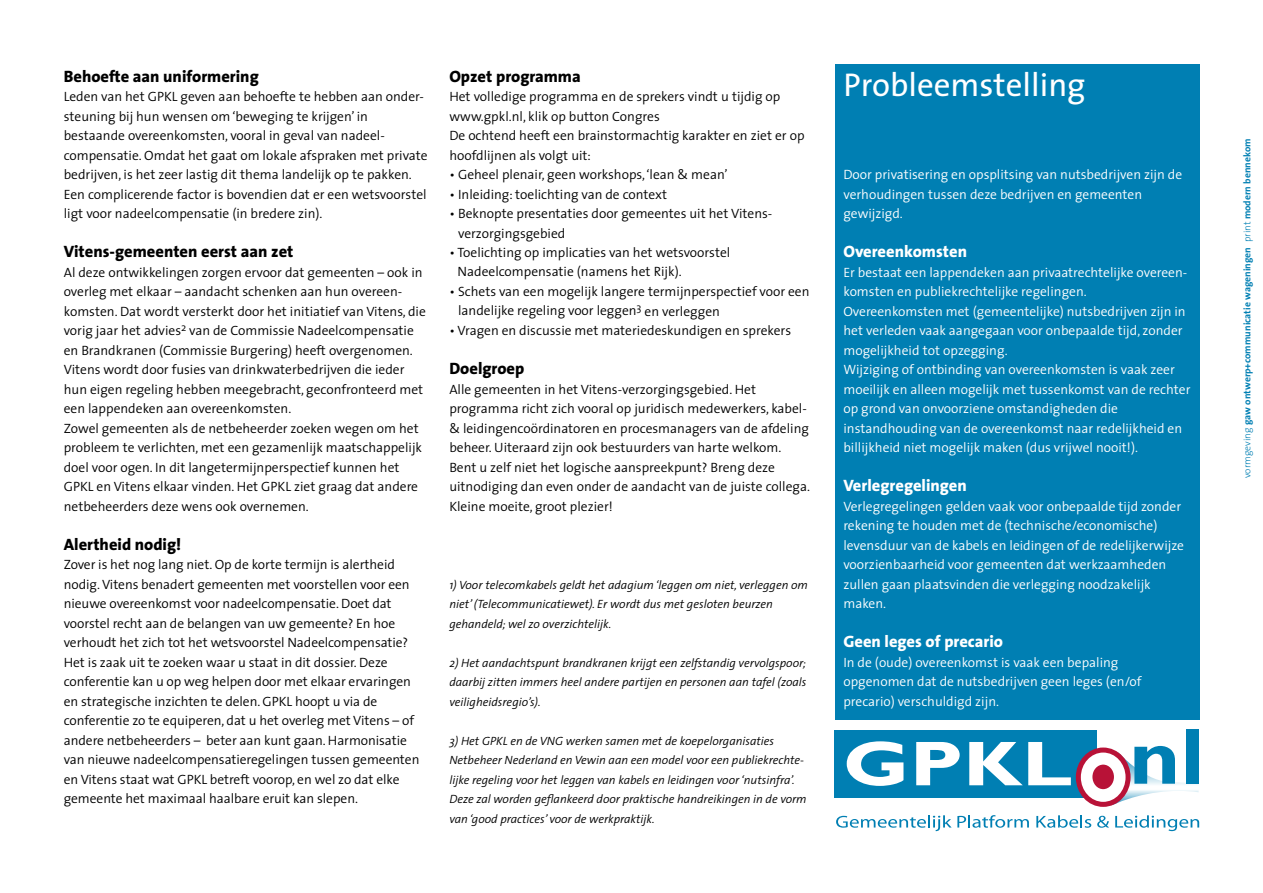
<style>
.page{position:relative;width:1263px;height:893px;background:#fff}
.page>*{position:absolute;margin:0;border:0;box-sizing:border-box;transform-origin:0 0}
.t1{font:33px "The Sans";color:#fff}
.t2{font:800 16.5px "The Sans";color:#000}
.t3{font:800 16.5px "The Sans";color:#fff}
.t4{font:300 13.5px/19.5px "The Sans";color:#000}
.t5{font:300 13.5px/19.5px "The Sans";color:#fff}
.t6{font:italic 300 12px/19.5px "The Sans";color:#000}
.t7{font:700 9.75px "The Sans";color:#007fb3}
.s1{font-weight:300}
</style>
<div class="page">
<div style="left:835px;top:730px;width:262px;height:68px;background:#007fb3"></div>
<svg style="left:847px;top:741px;width:56px;height:45px"></svg>
<svg style="left:916px;top:742px;width:44px;height:43px"></svg>
<svg style="left:969px;top:742px;width:102px;height:43px"></svg>
<svg style="left:1078px;top:750px;width:50px;height:54px"></svg>
<div style="left:1076px;top:747px;width:54px;height:60px;border:5px solid #b81237;border-radius:50%"></div>
<div style="left:1090px;top:762px;width:26px;height:30px;background:#b81237;border-radius:50%"></div>
<div style="left:1087px;top:760px;width:32px;height:34px;border:5px solid #fff;border-radius:50%"></div>
<svg style="left:1112px;top:746px;width:87px;height:59px"></svg>
<div style="left:1186px;top:729px;width:12px;height:55px;background:#007fb3"></div>
<svg style="left:836px;top:815px;width:193px;height:16px"></svg>
<svg style="left:1036px;top:815px;width:55px;height:13px"></svg>
<svg style="left:1097px;top:816px;width:12px;height:12px"></svg>
<svg style="left:1115px;top:815px;width:84px;height:16px"></svg>
<div style="left:835px;top:64px;width:364px;height:656px;background:#007fb3"></div>
<p class="t2" style="left:64px;top:62px;width:197px">Behoefte aan uniformering</p>
<p class="t4" style="left:64px;top:86px;width:365px">Leden van het GPKL geven aan behoefte te hebben aan onder&shy;steuning bij hun wensen om ‘beweging te krijgen’ in bestaande overeenkomsten, vooral in geval van nadeel&shy;compensatie. Omdat het gaat om lokale afspraken met private bedrijven, is het zeer lastig dit thema landelijk op te pakken.<br>Een complicerende factor is bovendien dat er een wetsvoorstel ligt voor nadeelcompensatie (in bredere zin).</p>
<p class="t2" style="left:64px;top:238px;width:231px">Vitens-gemeenten eerst aan zet</p>
<p class="t4" style="left:64px;top:262px;width:364px">Al deze ontwikkelingen zorgen ervoor dat gemeenten – ook in overleg met elkaar – aandacht schenken aan hun overeen&shy;komsten. Dat wordt versterkt door het initiatief van Vitens, die vorig jaar het advies<sup>2</sup> van de Commissie Nadeelcompensatie en Brandkranen (Commissie Burgering) heeft overgenomen.<br>Vitens wordt door fusies van drinkwaterbedrijven die ieder hun eigen regeling hebben meegebracht, geconfronteerd met een lappendeken aan overeenkomsten.<br>Zowel gemeenten als de netbeheerder zoeken wegen om het probleem te verlichten, met een gezamenlijk maatschappelijk doel voor ogen. In dit langetermijnperspectief kunnen het GPKL en Vitens elkaar vinden. Het GPKL ziet graag dat andere netbeheerders deze wens ook overnemen.</p>
<p class="t2" style="left:64px;top:530px;width:119px">Alertheid nodig!</p>
<p class="t4" style="left:64px;top:554px;width:357px">Zover is het nog lang niet. Op de korte termijn is alertheid nodig. Vitens benadert gemeenten met voorstellen voor een nieuwe overeenkomst voor nadeelcompensatie. Doet dat voorstel recht aan de belangen van uw gemeente? En hoe verhoudt het zich tot het wetsvoorstel Nadeelcompensatie?<br>Het is zaak uit te zoeken waar u staat in dit dossier. Deze conferentie kan u op weg helpen door met elkaar ervaringen en strategische inzichten te delen. GPKL hoopt u via de conferentie zo te equiperen, dat u het overleg met Vitens – of andere netbeheerders – beter aan kunt gaan. Harmonisatie van nieuwe nadeelcompensatieregelingen tussen gemeenten en Vitens staat wat GPKL betreft voorop, en wel zo dat elke gemeente het maximaal haalbare eruit kan slepen.</p>
<p class="t2" style="left:449px;top:62px;width:133px">Opzet programma</p>
<p class="t4" style="left:449px;top:86px;width:357px">Het volledige programma en de sprekers vindt u tijdig op www.gpkl.nl, klik op button Congres<br>De ochtend heeft een brainstormachtig karakter en ziet er op hoofdlijnen als volgt uit:</p>
<p class="t4" style="left:449px;top:164px;width:280px">• Geheel plenair, geen workshops, ‘lean &amp; mean’</p>
<p class="t4" style="left:449px;top:184px;width:219px">• Inleiding: toelichting van de context</p>
<p class="t4" style="left:458px;top:203px;width:314px;text-indent:-9px">• Beknopte presentaties door gemeentes uit het Vitens&shy;verzorgingsgebied</p>
<p class="t4" style="left:458px;top:242px;width:274px;text-indent:-8px">• Toelichting op implicaties van het wetsvoorstel<br>Nadeelcompensatie (namens het Rijk).</p>
<p class="t4" style="left:458px;top:281px;width:353px;text-indent:-9px">• Schets van een mogelijk langere termijnperspectief voor een landelijke regeling voor leggen<sup>3</sup> en verleggen</p>
<p class="t4" style="left:449px;top:320px;width:343px">• Vragen en discussie met materiedeskundigen en sprekers</p>
<p class="t2" style="left:449px;top:355px;width:76px">Doelgroep</p>
<p class="t4" style="left:449px;top:379px;width:362px">Alle gemeenten in het Vitens-verzorgingsgebied. Het programma richt zich vooral op juridisch medewerkers, kabel-&amp; leidingencoördinatoren en procesmanagers van de afdeling beheer. Uiteraard zijn ook bestuurders van harte welkom.<br>Bent u zelf niet het logische aanspreekpunt? Breng deze uitnodiging dan even onder de aandacht van de juiste collega.<br>Kleine moeite, groot plezier!</p>
<p class="t6" style="left:449px;top:574px;width:360px">1) Voor telecomkabels geldt het adagium ‘leggen om niet, verleggen om niet’ (Telecommunicatiewet). Er wordt dus met gesloten beurzen gehandeld; wel zo overzichtelijk.</p>
<p class="t6" style="left:449px;top:652px;width:359px;text-align:justify">2) Het aandachtspunt brandkranen krijgt een zelfstandig vervolgspoor; daarbij zitten immers heel andere partijen en personen aan tafel (zoals veiligheidsregio’s).</p>
<p class="t6" style="left:449px;top:730px;width:359px">3) Het GPKL en de VNG werken samen met de koepelorganisaties Netbeheer Nederland en Vewin aan een model voor een publiekrechte&shy;lijke regeling voor het leggen van kabels en leidingen voor ‘nutsinfra’.<br>Deze zal worden geflankeerd door praktische handreikingen in de vorm van ‘good practices’ voor de werkpraktijk.</p>
<h1 class="t1" style="left:843px;top:58px;width:244px">Probleemstelling</h1>
<p class="t5" style="left:843px;top:164px;width:340px">Door privatisering en opsplitsing van nutsbedrijven zijn de verhoudingen tussen deze bedrijven en gemeenten gewijzigd.</p>
<p class="t3" style="left:843px;top:238px;width:125px">Overeenkomsten</p>
<p class="t5" style="left:843px;top:262px;width:349px">Er bestaat een lappendeken aan privaatrechtelijke overeen&shy;komsten en publiekrechtelijke regelingen.<br>Overeenkomsten met (gemeentelijke) nutsbedrijven zijn in het verleden vaak aangegaan voor onbepaalde tijd, zonder mogelijkheid tot opzegging.<br>Wijziging of ontbinding van overeenkomsten is vaak zeer moeilijk en alleen mogelijk met tussenkomst van de rechter op grond van onvoorziene omstandigheden die instandhouding van de overeenkomst naar redelijkheid en billijkheid niet mogelijk maken (dus vrijwel nooit!).</p>
<p class="t3" style="left:843px;top:472px;width:125px">Verlegregelingen</p>
<p class="t5" style="left:843px;top:496px;width:342px">Verlegregelingen gelden vaak voor onbepaalde tijd zonder rekening te houden met de (technische/economische) levensduur van de kabels en leidingen of de redelijkerwijze voorzienbaarheid voor gemeenten dat werkzaamheden zullen gaan plaatsvinden die verlegging noodzakelijk maken.</p>
<p class="t3" style="left:843px;top:628px;width:161px">Geen leges of precario</p>
<p class="t5" style="left:843px;top:652px;width:300px">In de (oude) overeenkomst is vaak een bepaling opgenomen dat de nutsbedrijven geen leges (en/of precario) verschuldigd zijn.</p>
<p class="t7" style="left:1239px;top:478px;width:342px;rotate:-90deg"><span class="s1">vormgeving</span> gaw ontwerp+communicatie wageningen <span class="s1">print</span> modern bennekom</p>
</div>
